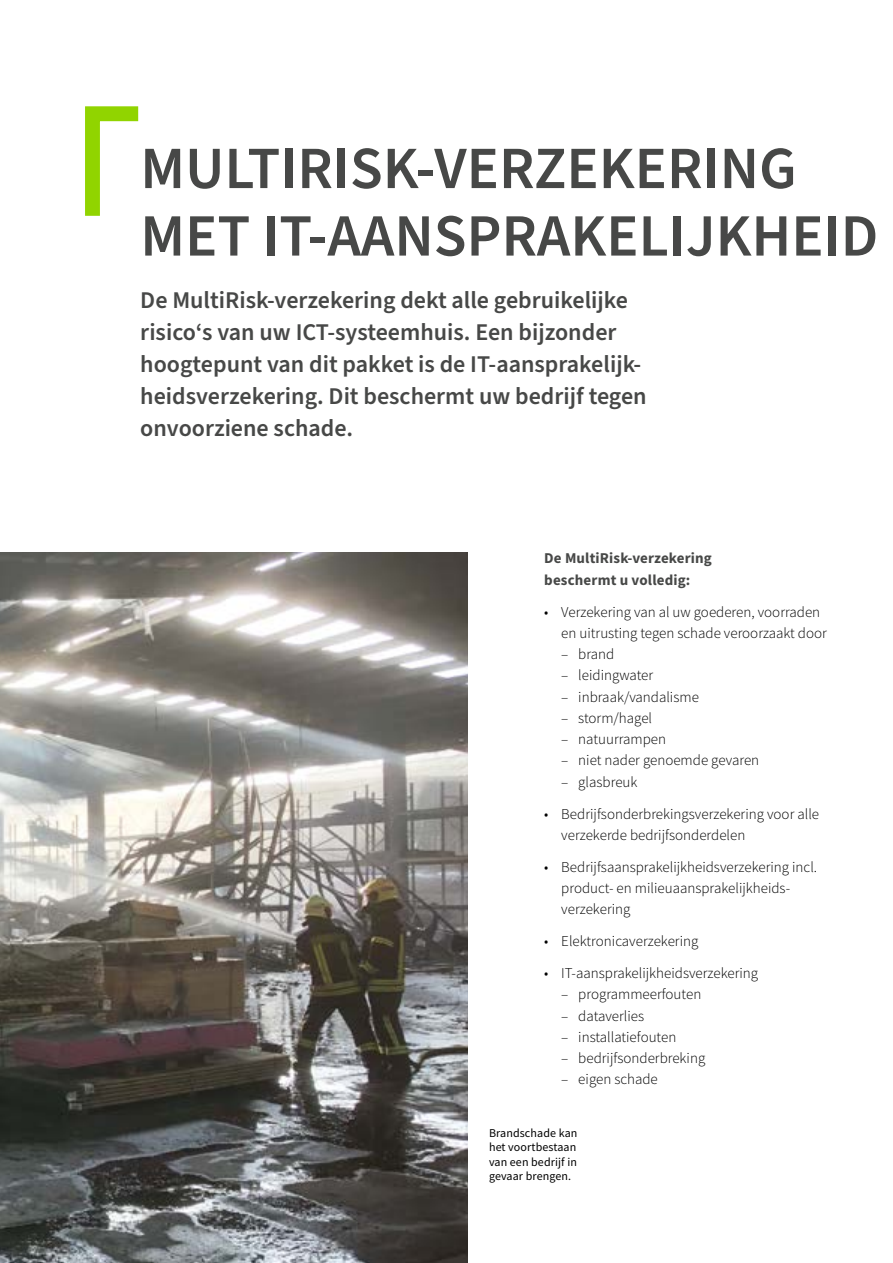
<style>
.page{position:relative;width:893px;height:1263px;background:#fff}
.page>*{position:absolute;margin:0;border:0;box-sizing:border-box;transform-origin:0 0}
.t1{font:600 60px/67.5px "Source Sans Pro";color:#474847}
.t2{font:600 24px/32px "Source Sans Pro";color:#474847}
.t3{font:300 15px/21.3px "Source Sans Pro";color:#000}
.t4{font:700 15px/21.3px "Source Sans Pro";letter-spacing:.01em;color:#474847}
.t5{font:12px/14.4px "Source Sans Pro";letter-spacing:.01em;color:#000;text-align:justify}
</style>
<div class="page">
<img style="left:0;top:553px;width:468px;height:710px">
<svg style="left:85px;top:106px;width:54px;height:110px"></svg>
<h1 class="t1" style="left:140px;top:136px;width:739px">MULTIRISK-VERZEKERING<br>MET IT-AANSPRAKELIJKHEID</h1>
<h2 class="t2" style="left:140px;top:285px;width:508px">De MultiRisk-verzekering dekt alle gebruikelijke risico‘s van uw ICT-systeemhuis. Een bijzonder hoogtepunt van dit pakket is de IT-aansprakelijk&shy;heidsverzekering. Dit beschermt uw bedrijf tegen onvoorziene schade.</h2>
<p class="t4" style="left:544px;top:548px;width:169px">De MultiRisk-verzekering beschermt u volledig:</p>
<p class="t3" style="left:561px;top:601px;width:267px;text-indent:-17px">• Verzekering van al uw goederen, voorraden en uitrusting tegen schade veroorzaakt door</p>
<p class="t3" style="left:561px;top:643px;width:55px">– brand</p>
<p class="t3" style="left:561px;top:665px;width:93px">– leidingwater</p>
<p class="t3" style="left:561px;top:686px;width:139px">– inbraak/vandalisme</p>
<p class="t3" style="left:561px;top:707px;width:92px">– storm/hagel</p>
<p class="t3" style="left:561px;top:728px;width:106px">– natuurrampen</p>
<p class="t3" style="left:561px;top:750px;width:199px">– niet nader genoemde gevaren</p>
<p class="t3" style="left:561px;top:771px;width:78px">– glasbreuk</p>
<p class="t3" style="left:561px;top:803px;width:259px;text-indent:-17px">• Bedrijfsonderbrekingsverzekering voor alle verzekerde bedrijfsonderdelen</p>
<p class="t3" style="left:561px;top:856px;width:257px;text-indent:-17px">• Bedrijfsaansprakelijkheidsverzekering incl. product- en milieuaansprakelijkheids&shy;verzekering</p>
<p class="t3" style="left:544px;top:930px;width:156px">• Elektronicaverzekering</p>
<p class="t3" style="left:544px;top:962px;width:215px">• IT-aansprakelijkheidsverzekering</p>
<p class="t3" style="left:561px;top:984px;width:142px">– programmeerfouten</p>
<p class="t3" style="left:561px;top:1005px;width:84px">– dataverlies</p>
<p class="t3" style="left:561px;top:1026px;width:117px">– installatiefouten</p>
<p class="t3" style="left:561px;top:1047px;width:146px">– bedrijfsonderbreking</p>
<p class="t3" style="left:561px;top:1069px;width:98px">– eigen schade</p>
<p class="t5" style="left:489px;top:1126px;width:90px">Brandschade kan het voortbestaan van een bedrijf in gevaar brengen.</p>
</div>
